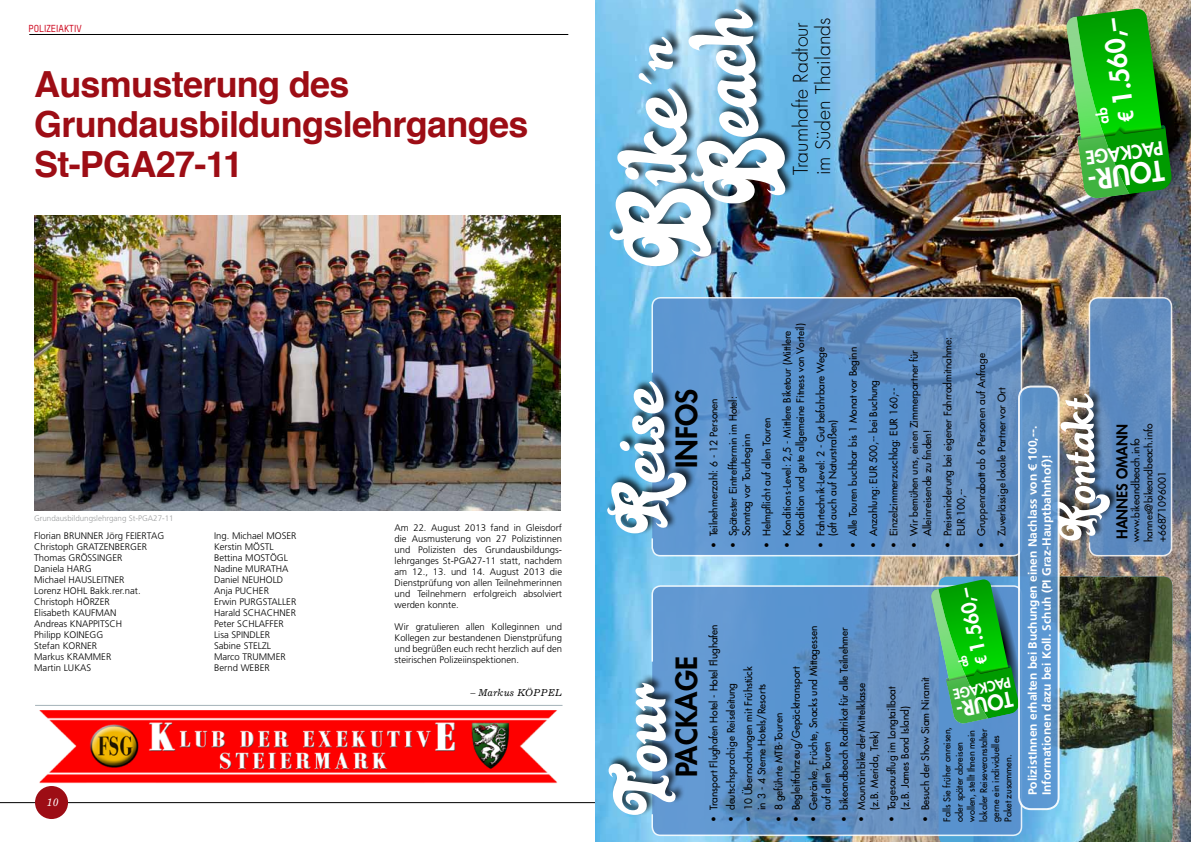
<style>
.page{position:relative;width:1191px;height:842px;background:#fff}
.page>*{position:absolute;margin:0;border:0;box-sizing:border-box;transform-origin:0 0}
.t1{font:700 36px/40px "Helvetica";letter-spacing:-.02em;color:#9d0d15}
.t2{font:800 28.5px "Futura";color:#000}
.t3{font:800 27.5px "Futura";color:#fff}
.t4{font:800 25.8px "Futura";color:#fff}
.t5{font:800 20.6px "Futura";color:#fff}
.t6{font:300 19.5px/22.4px "Futura Std";color:#000}
.t7{font:800 19.4px "Futura";color:#fff}
.t8{font:800 18.3px "Futura";color:#fff}
.t9{font:800 14.4px "Futura";color:#000}
.t10{font:800 13.7px "Futura";color:#fff}
.t11{font:700 12px/14px "Frutiger LT Std";color:#fff}
.t12{font:italic 11px "Excelsior LT Std";color:#fff}
.t13{font:10.2px/13.2px "Futura";color:#000}
.t14{font:italic 10px "Excelsior LT Std";color:#000}
.t15{font:500 10px "TSTARPRO";color:#cd071e}
.t16{font:300 9.5px/11px "Frutiger LT Std";color:#000}
.t17{font:9.2px/12.2px "Futura";color:#000}
.t18{font:300 8px "Frutiger LT Std";color:#9c9e9f}
.s1{font-family:"Futura Std";font-size:14.9px}
</style>
<div class="page">
<hr style="left:0;top:802px;width:595px;height:1px;background:#000">
<hr style="left:29px;top:34px;width:539px;height:1px;background:#000">
<div style="left:35px;top:786px;width:33px;height:33px;background:#9d0d15;border-radius:50%"></div>
<img style="left:595px;top:0;width:596px;height:842px">
<img style="left:973px;top:577px;width:199px;height:265px">
<div style="left:608px;top:179px;width:112px;height:88px;background:#000;opacity:.75"></div>
<div style="left:690px;top:128px;width:104px;height:77px;background:#000;opacity:.75"></div>
<div style="left:687px;top:0;width:81px;height:138px;background:#000;opacity:.75"></div>
<img style="left:609px;top:9px;width:176px;height:257px">
<svg style="left:651px;top:585px;width:371px;height:251px;background:#6194ca"></svg>
<svg style="left:651px;top:297px;width:371px;height:259px;background:#6092c9"></svg>
<div style="left:1088px;top:297px;width:84px;height:259px;background:#5f8abf;border:2px solid #fff;border-radius:9px"></div>
<div style="left:607px;top:673px;width:78px;height:143px;background:#000;opacity:.75"></div>
<svg style="left:608px;top:683px;width:67px;height:132px"></svg>
<div style="left:606px;top:372px;width:89px;height:163px;background:#000;opacity:.75"></div>
<svg style="left:607px;top:381px;width:79px;height:152px"></svg>
<div style="left:1050px;top:384px;width:69px;height:158px;background:#000;opacity:.75"></div>
<img style="left:1058px;top:393px;width:52px;height:148px">
<hr style="left:35px;top:705px;width:527px;height:1px;background:#a4b2b9">
<img style="left:34px;top:215px;width:526px;height:296px">
<img style="left:39px;top:710px;width:519px;height:74px">
<div style="left:1019px;top:387px;width:39px;height:422px;background:#5a95d1;border-radius:12px"></div>
<div style="left:1018px;top:386px;width:41px;height:424px;border:2px solid #fff;border-radius:12px"></div>
<img style="left:1066px;top:8px;width:114px;height:191px">
<svg style="left:931px;top:578px;width:91px;height:146px;background:#32a954"></svg>
<p class="t15" style="left:29px;top:22px;width:55px">POLIZEIAKTIV</p>
<h1 class="t1" style="left:34px;top:65px;width:496px">Ausmusterung des<br>Grundausbildungslehrganges<br>St-PGA27-11</h1>
<p class="t18" style="left:34px;top:513px;width:141px">Grundausbildungslehrgang St-PGA27-11</p>
<p class="t16" style="left:34px;top:530px;width:131px">Florian BRUNNER Jörg FEIERTAG<br>Christoph GRATZENBERGER<br>Thomas GRÖSSINGER<br>Daniela HARG<br>Michael HAUSLEITNER<br>Lorenz HOHL Bakk.rer.nat.<br>Christoph HÖRZER<br>Elisabeth KAUFMAN<br>Andreas KNAPPITSCH<br>Philipp KOINEGG<br>Stefan KORNER<br>Markus KRAMMER<br>Martin LUKAS</p>
<p class="t12" style="left:46px;top:796px;width:14px">10</p>
<p class="t16" style="left:214px;top:530px;width:84px">Ing. Michael MOSER<br>Kerstin MÖSTL<br>Bettina MOSTÖGL<br>Nadine MURATHA<br>Daniel NEUHOLD<br>Anja PUCHER<br>Erwin PURGSTALLER<br>Harald SCHACHNER<br>Peter SCHLAFFER<br>Lisa SPINDLER<br>Sabine STELZL<br>Marco TRUMMER<br>Bernd WEBER</p>
<p class="t16" style="left:394px;top:522px;width:169px;text-align:justify">Am 22. August 2013 fand in Gleisdorf die Ausmusterung von 27 Polizistinnen und Polizisten des Grundausbildungs&shy;lehrganges St-PGA27-11 statt, nachdem am 12., 13. und 14. August 2013 die Dienstprüfung von allen Teilnehmerinnen und Teilnehmern erfolgreich absolviert werden konnte.</p>
<p class="t16" style="left:394px;top:621px;width:169px;text-align:justify">Wir gratulieren allen Kolleginnen und Kollegen zur bestandenen Dienstprüfung und begrüßen euch recht herzlich auf den steirischen Polizeiinspektionen.</p>
<p class="t14" style="left:470px;top:686px;width:93px">– Markus KÖPPEL</p>
<h3 class="t6" style="left:790px;top:175px;width:159px;rotate:-90deg">Traumhafte Radtour im Süden Thailands</h3>
<h3 class="t4" style="left:1105px;top:107px;width:89px;rotate:-97deg">1.560,–</h3>
<h3 class="t8" style="left:1164px;top:160px;width:79px;rotate:172deg">Package</h3>
<h3 class="t3" style="left:1166px;top:188px;width:83px;rotate:173deg">Tour-</h3>
<h2 class="t2" style="left:667px;top:468px;width:81px;rotate:-90deg">infos</h2>
<p class="t13" style="left:707px;top:548px;width:151px;rotate:-90deg">• Teilnehmerzahl: 6 - 12 Personen</p>
<p class="t13" style="left:726px;top:536px;width:141px;text-indent:-12px;rotate:-90deg">• Spätester Eintrefftermin im Hotel:<br>Sonntag vor Tourbeginn</p>
<p class="t13" style="left:760px;top:548px;width:132px;rotate:-90deg">• Helmpflicht auf allen Touren</p>
<p class="t13" style="left:780px;top:536px;width:214px;text-indent:-12px;rotate:-90deg">• Konditions-Level: 2,5 - Mittlere Biketour (Mittlere<br>Kondition und gute allgemeine Fitness von Vorteil)</p>
<p class="t13" style="left:814px;top:536px;width:191px;line-height:12.2px;text-indent:-12px;rotate:-90deg">• Fahrtechnik-Level: 2 - Gut befahrbare Wege (oft auch auf Naturstraßen)</p>
<p class="t13" style="left:846px;top:548px;width:202px;rotate:-90deg">• Alle Touren buchbar bis 1 Monat vor Beginn</p>
<p class="t13" style="left:866px;top:548px;width:169px;rotate:-90deg">• Anzahlung: EUR 500,-- bei Buchung</p>
<p class="t13" style="left:887px;top:548px;width:161px;rotate:-90deg">• Einzelzimmerzuschlag: EUR 160,--</p>
<p class="t13" style="left:907px;top:536px;width:188px;text-indent:-12px;rotate:-90deg">• Wir bemühen uns, einen Zimmerpartner für<br>Alleinreisende zu finden!</p>
<p class="t13" style="left:941px;top:536px;width:201px;text-indent:-12px;rotate:-90deg">• Preisminderung bei eigener Fahrradmitnahme:<br>EUR 100,--</p>
<p class="t13" style="left:974px;top:548px;width:196px;rotate:-90deg">• Gruppenrabatt ab 6 Personen auf Anfrage</p>
<p class="t13" style="left:995px;top:548px;width:162px;rotate:-90deg">• Zuverlässige lokale Partner vor Ort</p>
<h2 class="t2" style="left:667px;top:777px;width:122px;rotate:-90deg">Package</h2>
<p class="t13" style="left:707px;top:822px;width:199px;rotate:-90deg">• Transport Flughafen Hotel - Hotel Flughafen</p>
<p class="t13" style="left:806px;top:810px;width:186px;text-indent:-12px;rotate:-90deg">• Getränke, Früchte, Snacks und Mittagessen auf allen Touren</p>
<p class="t13" style="left:837px;top:822px;width:196px;rotate:-90deg">• bikeandbeach Radtrikot für alle Teilnehmer</p>
<p class="t13" style="left:741px;top:810px;width:145px;text-indent:-12px;rotate:-90deg">• 10 Übernachtungen mit Frühstück in 3 - 4 Sterne Hotels/Resorts</p>
<p class="t13" style="left:789px;top:822px;width:157px;rotate:-90deg">• Begleitfahrzeug/Gepäcktransport</p>
<p class="t13" style="left:724px;top:822px;width:140px;rotate:-90deg">• deutschsprachige Reiseleitung</p>
<p class="t13" style="left:772px;top:822px;width:110px;rotate:-90deg">• 8 geführte MTB-Touren</p>
<p class="t13" style="left:854px;top:810px;width:129px;text-indent:-12px;rotate:-90deg">• Mountainbike der Mittelklasse (z.B. Merida, Trek)</p>
<p class="t13" style="left:885px;top:810px;width:125px;text-indent:-12px;rotate:-90deg">• Tagesausflug im Longtailboat (z.B. James Bond Island)</p>
<p class="t13" style="left:918px;top:822px;width:146px;rotate:-90deg">• Besuch der Show Siam Niramit</p>
<h3 class="t7" style="left:968px;top:667px;width:80px;rotate:-102deg"><span class="s1">€</span> 1.560,–</h3>
<h3 class="t10" style="left:1012px;top:691px;width:60px;rotate:168deg">Package</h3>
<h3 class="t5" style="left:1015px;top:712px;width:62px;rotate:168deg">Tour-</h3>
<p class="t17" style="left:941px;top:822px;width:96px;rotate:-90deg">Falls Sie früher anreisen, oder später abreisen wollen, stellt Ihnen mein lokaler Reiseveranstalter gerne ein individuelles<br>Paket zusammen.</p>
<p class="t11" style="left:1025px;top:795px;width:371px;rotate:-90deg">PolizistInnen erhalten bei Buchungen einen Nachlass von € 100,--.<br>Informationen dazu bei Koll. Schuh (PI Graz-Hauptbahnhof)!</p>
<h3 class="t9" style="left:1112px;top:539px;width:116px;rotate:-90deg">Hannes omann</h3>
<p class="t13" style="left:1129px;top:542px;width:120px;rotate:-90deg">www.bikeandbeach.info hannes@bikeandbeach.info +66871096001</p>
</div>
